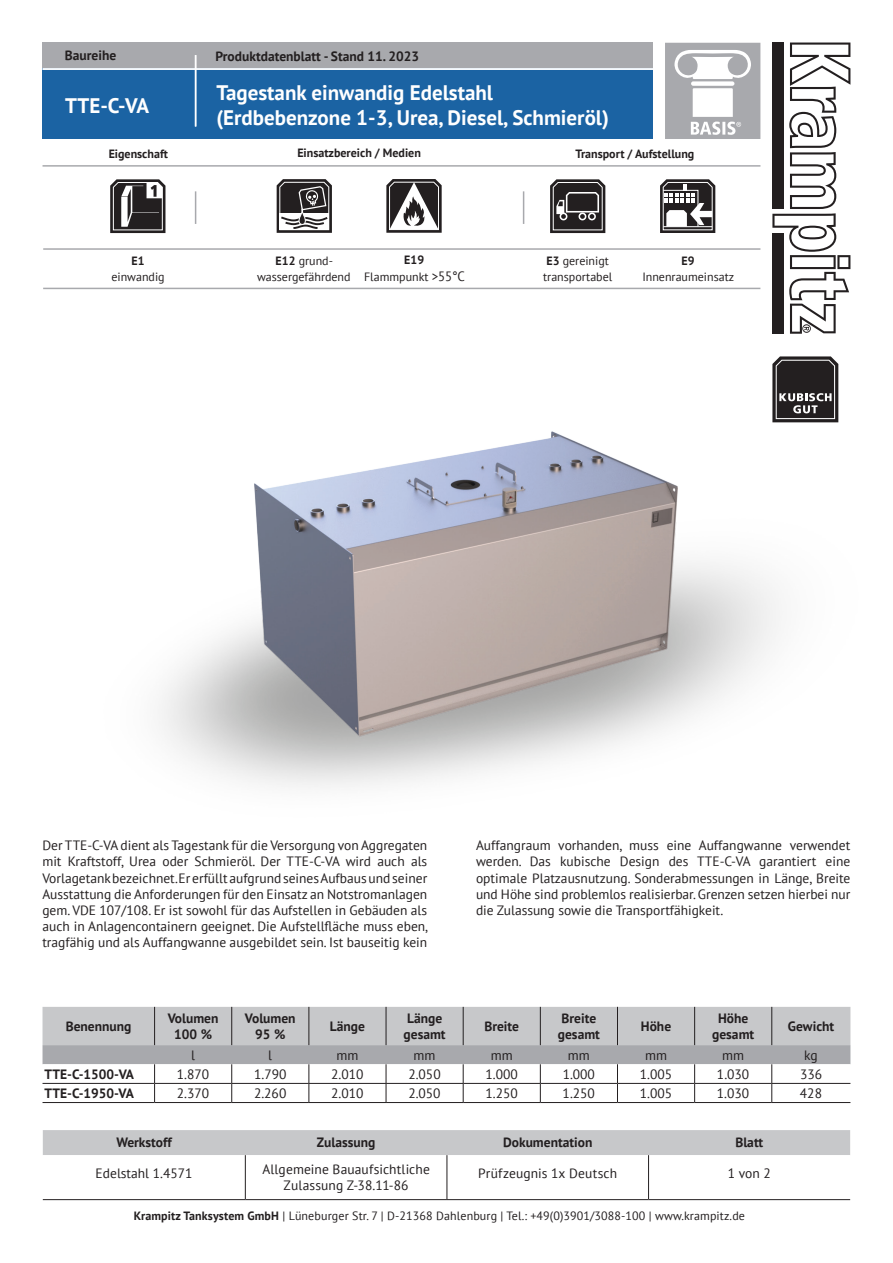
<style>
.page{position:relative;width:893px;height:1263px;background:#fff}
.page>*{position:absolute;margin:0;border:0;box-sizing:border-box;transform-origin:0 0}
.t1{font:700 21px/25.2px "PT Sans";color:#fff}
.t2{font:13.5px/16.2px "PT Sans";color:#231f20;text-align:justify}
.t3{font:700 13.5px/16.5px "PT Sans";color:#231f20;text-align:center}
.t4{font:12px/16.2px "PT Sans";color:#231f20;text-align:center}
.t5{font:700 12px "PT Sans";color:#231f20}
.s1{font-weight:700}
.s2{font-size:13.5px}
</style>
<div class="page">
<svg style="left:550px;top:179px;width:55px;height:54px;background:#4d4a4b"></svg>
<svg style="left:110px;top:179px;width:55px;height:54px"></svg>
<svg style="left:277px;top:179px;width:55px;height:54px"></svg>
<hr style="left:43px;top:248px;width:717px;height:2px;background:#a8a9ad">
<hr style="left:43px;top:288px;width:717px;height:1px;background:#a8a9ad">
<hr style="left:43px;top:165px;width:717px;height:2px;background:#a8a9ad">
<svg style="left:665px;top:43px;width:95px;height:96px"></svg>
<hr style="left:523px;top:191px;width:1px;height:33px;background:#a8a9ad">
<svg style="left:660px;top:179px;width:55px;height:54px"></svg>
<hr style="left:195px;top:191px;width:1px;height:33px;background:#a8a9ad">
<img style="left:43px;top:289px;width:796px;height:499px">
<div style="left:43px;top:43px;width:610px;height:26px;background:#a8a9ad"></div>
<div style="left:43px;top:68px;width:610px;height:71px;background:#1b63a3"></div>
<svg style="left:772px;top:43px;width:78px;height:291px"></svg>
<svg style="left:772px;top:356px;width:66px;height:66px;background:#444142"></svg>
<svg style="left:43px;top:1007px;width:807px;height:95px"></svg>
<hr style="left:43px;top:1102px;width:112px;height:1px;background:#231f20">
<hr style="left:155px;top:1102px;width:77px;height:1px;background:#231f20">
<hr style="left:232px;top:1102px;width:77px;height:1px;background:#231f20">
<hr style="left:309px;top:1102px;width:77px;height:1px;background:#231f20">
<hr style="left:386px;top:1102px;width:77px;height:1px;background:#231f20">
<hr style="left:463px;top:1102px;width:77px;height:1px;background:#231f20">
<hr style="left:540px;top:1102px;width:77px;height:1px;background:#231f20">
<hr style="left:617px;top:1102px;width:78px;height:1px;background:#231f20">
<hr style="left:695px;top:1102px;width:77px;height:1px;background:#231f20">
<hr style="left:772px;top:1102px;width:78px;height:1px;background:#231f20">
<hr style="left:154px;top:1007px;width:1px;height:38px;background:#231f20">
<hr style="left:231px;top:1007px;width:1px;height:38px;background:#231f20">
<hr style="left:308px;top:1007px;width:1px;height:38px;background:#231f20">
<hr style="left:386px;top:1007px;width:1px;height:38px;background:#231f20">
<hr style="left:463px;top:1007px;width:1px;height:38px;background:#231f20">
<hr style="left:540px;top:1007px;width:1px;height:38px;background:#231f20">
<hr style="left:617px;top:1007px;width:1px;height:38px;background:#231f20">
<hr style="left:694px;top:1007px;width:1px;height:38px;background:#231f20">
<hr style="left:771px;top:1007px;width:1px;height:38px;background:#231f20">
<hr style="left:43px;top:68px;width:611px;height:2px;background:#fff">
<hr style="left:195px;top:55px;width:1px;height:71px;background:#fff">
<svg style="left:43px;top:1130px;width:807px;height:69px"></svg>
<hr style="left:43px;top:1199px;width:202px;height:1px;background:#231f20">
<hr style="left:245px;top:1155px;width:1px;height:44px;background:#231f20">
<hr style="left:245px;top:1199px;width:202px;height:1px;background:#231f20">
<hr style="left:447px;top:1155px;width:1px;height:44px;background:#231f20">
<hr style="left:447px;top:1199px;width:202px;height:1px;background:#231f20">
<hr style="left:648px;top:1155px;width:1px;height:44px;background:#231f20">
<hr style="left:649px;top:1199px;width:201px;height:1px;background:#231f20">
<svg style="left:386px;top:179px;width:56px;height:54px"></svg>
<p class="t3" style="left:65px;top:47px;width:53px">Baureihe</p>
<p class="t3" style="left:216px;top:47px;width:205px">Produktdatenblatt - Stand 11. 2023</p>
<h1 class="t1" style="left:65px;top:92px;width:85px">TTE-C-VA</h1>
<h1 class="t1" style="left:216px;top:80px;width:394px">Tagestank einwandig Edelstahl (Erdbebenzone 1-3, Urea, Diesel, Schmieröl)</h1>
<p class="t5" style="left:109px;top:146px;width:61px">Eigenschaft</p>
<p class="t5" style="left:297px;top:145px;width:125px">Einsatzbereich / Medien</p>
<p class="t5" style="left:575px;top:145px;width:120px">Transport / Aufstellung</p>
<p class="t5" style="left:131px;top:253px;width:15px">E1</p>
<p class="t4" style="left:111px;top:268px;width:55px">einwandig</p>
<p class="t4" style="left:364px;top:252px;width:102px"><span class="s1">E19<br></span>Flammpunkt <span class="s2">&gt;55°C</span></p>
<p class="t4" style="left:257px;top:252px;width:95px"><span class="s1">E12</span> grund&shy;wassergefährdend</p>
<p class="t5" style="left:681px;top:253px;width:15px">E9</p>
<p class="t4" style="left:543px;top:252px;width:71px;text-align:left"><span class="s1">E3</span> gereinigt transportabel</p>
<p class="t4" style="left:642px;top:268px;width:93px">Innenraumeinsatz</p>
<p class="t2" style="left:42px;top:837px;width:387px">Der TTE-C-VA dient als Tagestank für die Versorgung von Aggregaten mit Kraftstoff, Urea oder Schmieröl. Der TTE-C-VA wird auch als Vorlagetank bezeichnet.Er erfüllt aufgrund seines Aufbaus und seiner Ausstattung die Anforderungen für den Einsatz an Notstromanlagen gem. VDE 107/108. Er ist sowohl für das Aufstellen in Gebäuden als auch in Anlagencontainern geeignet. Die Aufstellfläche muss eben, tragfähig und als Auffangwanne ausgebildet sein. Ist bauseitig kein</p>
<p class="t2" style="left:476px;top:837px;width:376px">Auffangraum vorhanden, muss eine Auffangwanne verwendet werden. Das kubische Design des TTE-C-VA garantiert eine optimale Platzausnutzung. Sonderabmessungen in Länge, Breite und Höhe sind problemlos realisierbar. Grenzen setzen hierbei nur die Zulassung sowie die Transportfähigkeit.</p>
<p class="t3" style="left:66px;top:1018px;width:67px">Benennung</p>
<p class="t3" style="left:168px;top:1010px;width:52px">Volumen<br>100 %</p>
<p class="t3" style="left:245px;top:1010px;width:52px">Volumen<br>95 %</p>
<p class="t3" style="left:330px;top:1018px;width:37px">Länge</p>
<p class="t3" style="left:404px;top:1010px;width:44px;text-align:left">Länge gesamt</p>
<p class="t3" style="left:484px;top:1018px;width:36px">Breite</p>
<p class="t3" style="left:558px;top:1010px;width:44px;text-align:left">Breite gesamt</p>
<p class="t3" style="left:641px;top:1018px;width:32px">Höhe</p>
<p class="t3" style="left:712px;top:1010px;width:44px">Höhe gesamt</p>
<p class="t3" style="left:788px;top:1018px;width:48px">Gewicht</p>
<p class="t2" style="left:191px;top:1047px;width:5px">l</p>
<p class="t2" style="left:268px;top:1047px;width:5px">l</p>
<p class="t2" style="left:336px;top:1047px;width:23px">mm</p>
<p class="t2" style="left:414px;top:1047px;width:23px">mm</p>
<p class="t2" style="left:491px;top:1047px;width:23px">mm</p>
<p class="t2" style="left:568px;top:1047px;width:23px">mm</p>
<p class="t2" style="left:645px;top:1047px;width:23px">mm</p>
<p class="t2" style="left:722px;top:1047px;width:23px">mm</p>
<p class="t2" style="left:804px;top:1047px;width:15px">kg</p>
<p class="t3" style="left:45px;top:1066px;width:91px">TTE-C-1500-VA</p>
<p class="t2" style="left:177px;top:1066px;width:34px">1.870</p>
<p class="t2" style="left:254px;top:1066px;width:34px">1.790</p>
<p class="t2" style="left:331px;top:1066px;width:34px">2.010</p>
<p class="t2" style="left:408px;top:1066px;width:34px">2.050</p>
<p class="t2" style="left:485px;top:1066px;width:34px">1.000</p>
<p class="t2" style="left:563px;top:1066px;width:34px">1.000</p>
<p class="t2" style="left:640px;top:1066px;width:34px">1.005</p>
<p class="t2" style="left:717px;top:1066px;width:34px">1.030</p>
<p class="t2" style="left:800px;top:1066px;width:24px">336</p>
<p class="t3" style="left:45px;top:1085px;width:91px">TTE-C-1950-VA</p>
<p class="t2" style="left:177px;top:1085px;width:34px">2.370</p>
<p class="t2" style="left:254px;top:1085px;width:34px">2.260</p>
<p class="t2" style="left:331px;top:1085px;width:34px">2.010</p>
<p class="t2" style="left:408px;top:1085px;width:34px">2.050</p>
<p class="t2" style="left:485px;top:1085px;width:34px">1.250</p>
<p class="t2" style="left:563px;top:1085px;width:34px">1.250</p>
<p class="t2" style="left:640px;top:1085px;width:34px">1.005</p>
<p class="t2" style="left:717px;top:1085px;width:34px">1.030</p>
<p class="t2" style="left:800px;top:1085px;width:24px">428</p>
<p class="t3" style="left:116px;top:1133px;width:57px">Werkstoff</p>
<p class="t3" style="left:317px;top:1133px;width:60px">Zulassung</p>
<p class="t3" style="left:503px;top:1133px;width:91px">Dokumentation</p>
<p class="t3" style="left:735px;top:1133px;width:29px">Blatt</p>
<p class="t2" style="left:96px;top:1165px;width:98px">Edelstahl 1.4571</p>
<p class="t2" style="left:262px;top:1161px;width:169px;text-align:center">Allgemeine Bauaufsichtliche<br>Zulassung Z-38.11-86</p>
<p class="t2" style="left:478px;top:1165px;width:140px">Prüfzeugnis 1x Deutsch</p>
<p class="t2" style="left:728px;top:1165px;width:45px">1 von 2</p>
<p class="t4" style="left:134px;top:1208px;width:613px"><span class="s1">Krampitz Tanksystem GmbH</span> | Lüneburger Str. 7 | D-21368 Dahlenburg | Tel.: +49(0)3901/3088-100 | www.krampitz.de</p>
</div>
